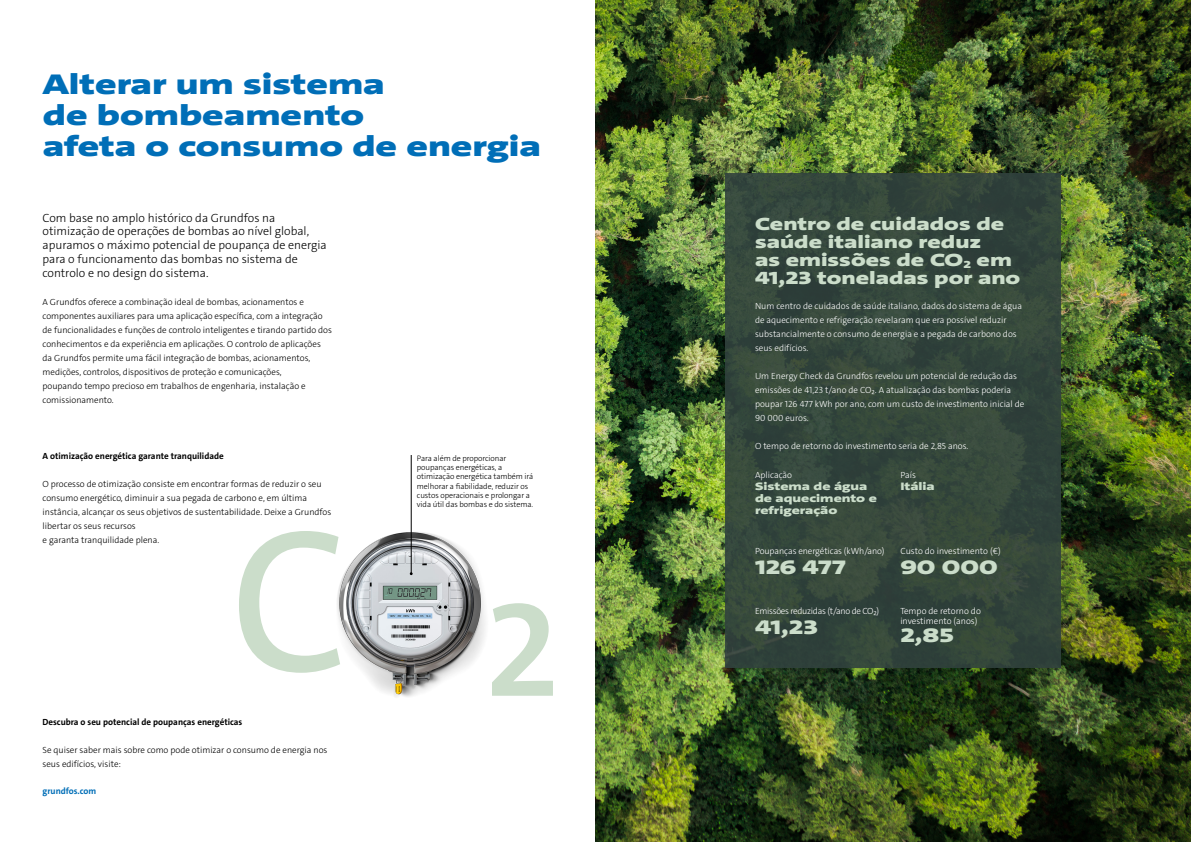
<style>
.page{position:relative;width:1191px;height:842px;background:#fff}
.page>*{position:absolute;margin:0;border:0;box-sizing:border-box;transform-origin:0 0}
.t1{font:900 29px/31px "Grundfos The Sans Extd";color:#006eb7}
.t2{font:900 20px "Grundfos The Sans Extd";color:#cbddca}
.t3{font:900 18px/18px "Grundfos The Sans Extd";color:#cbddca}
.t4{font:300 12px/13.8px "Grundfos The Sans";color:#000}
.t5{font:900 11px/12px "Grundfos The Sans Extd";color:#cbddca}
.t6{font:300 9px/14px "Grundfos The Sans";color:#000}
.t7{font:300 9px/14px "Grundfos The Sans";color:#fff}
.t8{font:700 9px "Grundfos The Sans";color:#000}
.t9{font:300 9px "Grundfos The Sans";letter-spacing:-.03em;color:#fff}
.t10{font:700 9px "Grundfos The Sans";color:#006eb7}
.t11{font:300 8px/9.2px "Grundfos The Sans";letter-spacing:-.005em;color:#000}
</style>
<div class="page">
<img style="left:595px;top:0;width:596px;height:842px">
<svg style="left:239px;top:531px;width:314px;height:165px"></svg>
<hr style="left:411px;top:455px;width:1px;height:119px;background:#000">
<div style="left:725px;top:174px;width:336px;height:494px;background:#31423e"></div>
<h1 class="t1" style="left:43px;top:69px;width:500px">Alterar um sistema<br>de bombeamento<br>afeta o consumo de energia</h1>
<h3 class="t4" style="left:43px;top:211px;width:286px">Com base no amplo histórico da Grundfos na otimização de operações de bombas ao nível global, apuramos o máximo potencial de poupança de energia para o funcionamento das bombas no sistema de controlo e no design do sistema.</h3>
<p class="t6" style="left:43px;top:295px;width:291px">A Grundfos oferece a combinação ideal de bombas, acionamentos e componentes auxiliares para uma aplicação específica, com a integração de funcionalidades e funções de controlo inteligentes e tirando partido dos conhecimentos e da experiência em aplicações. O controlo de aplicações da Grundfos permite uma fácil integração de bombas, acionamentos, medições, controlos, dispositivos de proteção e comunicações,<br>poupando tempo precioso em trabalhos de engenharia, instalação e comissionamento.</p>
<p class="t8" style="left:43px;top:450px;width:183px">A otimização energética garante tranquilidade</p>
<p class="t6" style="left:43px;top:477px;width:290px">O processo de otimização consiste em encontrar formas de reduzir o seu consumo energético, diminuir a sua pegada de carbono e, em última instância, alcançar os seus objetivos de sustentabilidade. Deixe a Grundfos libertar os seus recursos<br>e garanta tranquilidade plena.</p>
<p class="t8" style="left:43px;top:716px;width:201px">Descubra o seu potencial de poupanças energéticas</p>
<p class="t6" style="left:43px;top:743px;width:286px">Se quiser saber mais sobre como pode otimizar o consumo de energia nos seus edifícios, visite:</p>
<p class="t10" style="left:43px;top:786px;width:55px">grundfos.com</p>
<p class="t11" style="left:417px;top:454px;width:118px">Para além de proporcionar poupanças energéticas, a otimização energética também irá melhorar a fiabilidade, reduzir os custos operacionais e prolongar a vida útil das bombas e do sistema.</p>
<h3 class="t3" style="left:755px;top:215px;width:267px">Centro de cuidados de saúde italiano reduz<br>as emissões de CO<sub>2</sub> em<br>41,23 toneladas por ano</h3>
<p class="t7" style="left:755px;top:299px;width:269px">Num centro de cuidados de saúde italiano, dados do sistema de água de aquecimento e refrigeração revelaram que era possível reduzir substancialmente o consumo de energia e a pegada de carbono dos seus edifícios.</p>
<p class="t7" style="left:755px;top:369px;width:271px">Um Energy Check da Grundfos revelou um potencial de redução das emissões de 41,23 t/ano de CO₂. A atualização das bombas poderia poupar 126 477 kWh por ano, com um custo de investimento inicial de 90 000 euros.</p>
<p class="t7" style="left:755px;top:439px;width:215px">O tempo de retorno do investimento seria de 2,85 anos.</p>
<p class="t7" style="left:755px;top:468px;width:39px">Aplicação</p>
<p class="t5" style="left:755px;top:480px;width:123px">Sistema de água de aquecimento e refrigeração</p>
<p class="t7" style="left:755px;top:544px;width:131px">Poupanças energéticas (kWh/ano)</p>
<h2 class="t2" style="left:755px;top:554px;width:92px">126 477</h2>
<p class="t9" style="left:755px;top:605px;width:126px">Emissões reduzidas (t/ano de CO₂)</p>
<h2 class="t2" style="left:755px;top:614px;width:64px">41,23</h2>
<p class="t7" style="left:900px;top:468px;width:17px">País</p>
<p class="t5" style="left:900px;top:480px;width:36px">Itália</p>
<p class="t7" style="left:900px;top:544px;width:102px">Custo do investimento (€)</p>
<h2 class="t2" style="left:900px;top:554px;width:99px">90 000</h2>
<p class="t7" style="left:900px;top:606px;width:82px;line-height:10px">Tempo de retorno do investimento (anos)</p>
<h2 class="t2" style="left:900px;top:622px;width:55px">2,85</h2>
</div>
